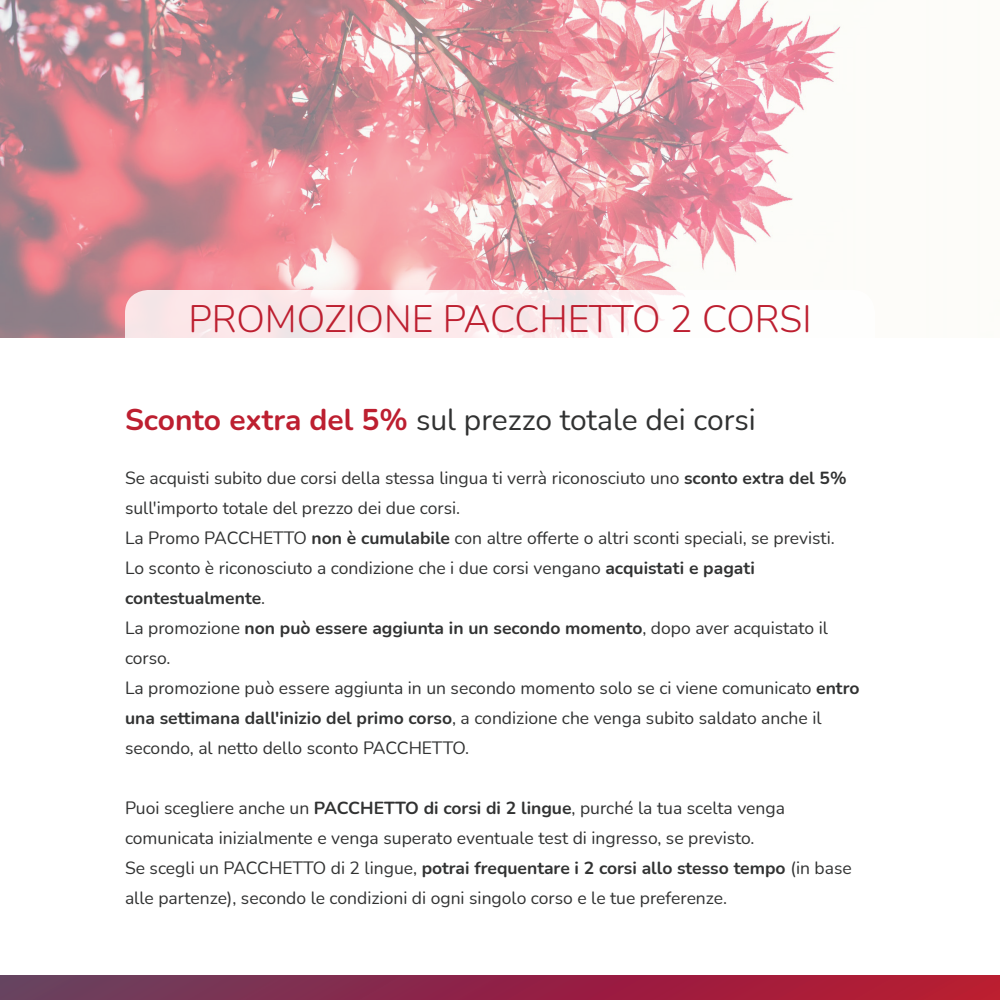
<style>
.page{position:relative;width:1000px;height:1000px;background:#fff}
.page>*{position:absolute;margin:0;border:0;box-sizing:border-box;transform-origin:0 0}
.t1{font:300 37.5px "Nunito";color:#bd1f30}
.t2{font:30px "Nunito";color:#313232}
.t3{font:17.5px/30px "Nunito";color:#313232}
.s1{font-weight:700;color:#bd1f30}
.s2{font-weight:700}
</style>
<div class="page">
<img style="left:0;top:0;width:841px;height:338px">
<div style="left:0;top:975px;width:1000px;height:25px;background:linear-gradient(to right,#673c5f,#ba132f)"></div>
<svg style="left:125px;top:290px;width:750px;height:95px"></svg>
<h1 class="t1" style="left:188px;top:292px;width:625px">PROMOZIONE PACCHETTO 2 CORSI</h1>
<h2 class="t2" style="left:125px;top:399px;width:632px"><span class="s1">Sconto extra del 5%</span> sul prezzo totale dei corsi</h2>
<p class="t3" style="left:125px;top:463px;width:736px">Se acquisti subito due corsi della stessa lingua ti verrà riconosciuto uno <span class="s2">sconto extra del 5% </span>sull'importo totale del prezzo dei due corsi.<br>La Promo PACCHETTO <span class="s2">non è cumulabile</span> con altre offerte o altri sconti speciali, se previsti.<br>Lo sconto è riconosciuto a condizione che i due corsi vengano <span class="s2">acquistati e pagati contestualmente</span>.<br>La promozione <span class="s2">non può essere aggiunta in un secondo momento</span>, dopo aver acquistato il corso.<br>La promozione può essere aggiunta in un secondo momento solo se ci viene comunicato <span class="s2">entro una settimana dall'inizio del primo corso</span>, a condizione che venga subito saldato anche il secondo, al netto dello sconto PACCHETTO.</p>
<p class="t3" style="left:125px;top:793px;width:728px">Puoi scegliere anche un <span class="s2">PACCHETTO di corsi di 2 lingue</span>, purché la tua scelta venga comunicata inizialmente e venga superato eventuale test di ingresso, se previsto.<br>Se scegli un PACCHETTO di 2 lingue, <span class="s2">potrai frequentare i 2 corsi allo stesso tempo</span> (in base alle partenze), secondo le condizioni di ogni singolo corso e le tue preferenze.</p>
</div>
